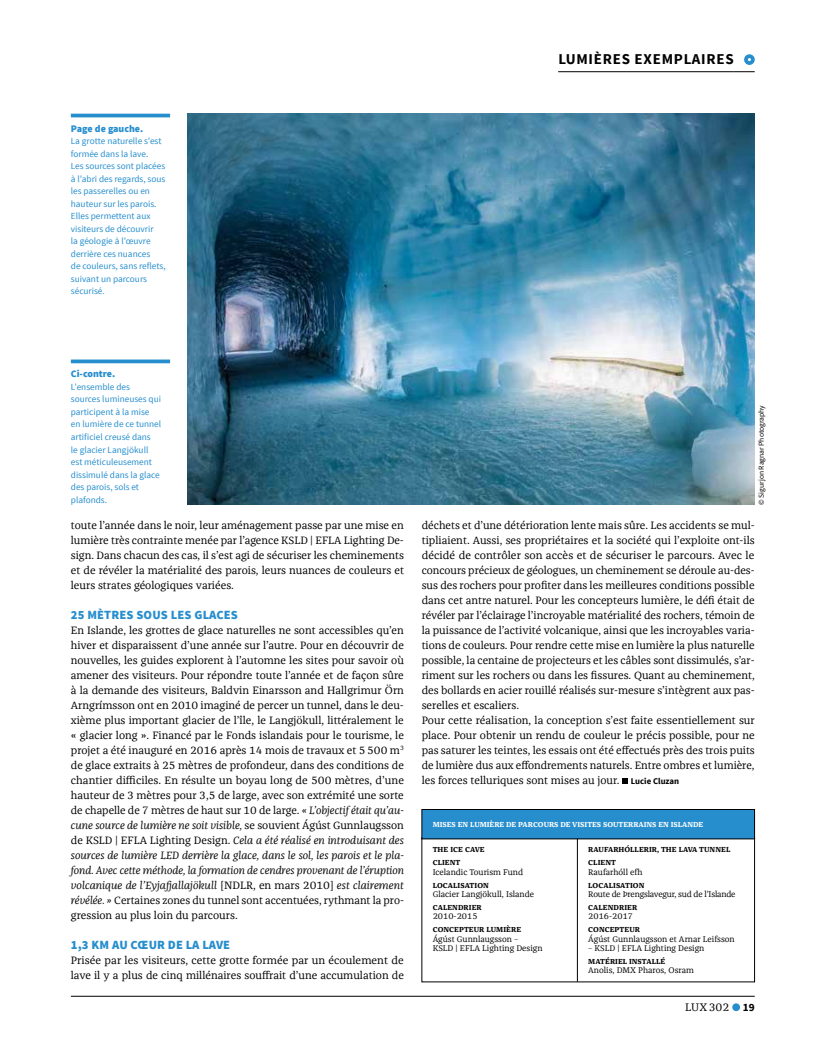
<style>
.page{position:relative;width:815px;height:1053px;background:#fff}
.page>*{position:absolute;margin:0;border:0;box-sizing:border-box;transform-origin:0 0}
.t1{font:700 15px "Source Sans Pro";letter-spacing:.05em;color:#000}
.t2{font:900 12.5px "Source Sans Pro";letter-spacing:.01em;color:#278ece}
.t3{font:11.25px "Franziska Offc";color:#000}
.t4{font:11px/15px "Franziska Offc";color:#000;text-align:justify}
.t5{font:900 10px "Source Sans Pro";color:#278ece}
.t6{font:9.25px/12.5px "Source Sans Pro";color:#278ece}
.t7{font:8.5px/9.4px "Franziska Offc";color:#000}
.t8{font:8.5px "Franziska Offc";letter-spacing:-.02em;color:#000}
.t9{font:700 7.5px/12.9px "Franziska Offc";letter-spacing:.01em;color:#000}
.t10{font:700 7.5px "Franziska Offc";color:#fff}
.t11{font:7.5px "Source Sans Pro";color:#000}
.s1{font-style:italic}
.s2{font-family:"Source Sans Pro";font-weight:700;font-size:8.75px}
.s3{font-family:"Source Sans Pro";font-weight:700}
</style>
<div class="page">
<div style="left:732px;top:1003px;width:8px;height:8px;background:#278ece;border-radius:50%"></div>
<hr style="left:71px;top:995px;width:684px;height:1px;background:#000">
<hr style="left:558px;top:71px;width:176px;height:1px;background:#000">
<svg style="left:733px;top:71px;width:22px;height:1px"></svg>
<div style="left:744px;top:54px;width:11px;height:11px;border:4px solid #278ece;border-radius:50%"></div>
<img style="left:188px;top:113px;width:567px;height:391px">
<hr style="left:71px;top:114px;width:99px;height:3px;background:#278ece">
<svg style="left:622px;top:778px;width:6px;height:6px"></svg>
<svg style="left:71px;top:359px;width:99px;height:4px"></svg>
<div style="left:422px;top:809px;width:333px;height:29px;background:#278ece"></div>
<div style="left:422px;top:809px;width:333px;height:30px;border:1px solid #000"></div>
<hr style="left:577px;top:838px;width:1px;height:143px;background:#000">
<p class="t5" style="left:71px;top:122px;width:74px">Page de gauche.</p>
<p class="t6" style="left:71px;top:135px;width:96px">La grotte naturelle s’est formée dans la lave.<br>Les sources sont placées à l’abri des regards, sous les passerelles ou en hauteur sur les parois.<br>Elles permettent aux visiteurs de découvrir<br>la géologie à l’œuvre derrière ces nuances<br>de couleurs, sans reflets, suivant un parcours sécurisé.</p>
<h1 class="t1" style="left:558px;top:50px;width:177px">LUMIÈRES EXEMPLAIRES</h1>
<p class="t5" style="left:71px;top:367px;width:46px">Ci-contre.</p>
<p class="t6" style="left:71px;top:381px;width:92px">L’ensemble des sources lumineuses qui participent à la mise en lumière de ce tunnel artificiel creusé dans<br>le glacier Langjökull est méticuleusement dissimulé dans la glace des parois, sols et plafonds.</p>
<p class="t4" style="left:71px;top:518px;width:335px">toute l’année dans le noir, leur aménagement passe par une mise en lumière très contrainte menée par l’agence KSLD | EFLA Lighting De&shy;sign. Dans chacun des cas, il s’est agi de sécuriser les cheminements et de révéler la matérialité des parois, leurs nuances de couleurs et leurs strates géologiques variées.</p>
<p class="t2" style="left:71px;top:606px;width:169px">25 MÈTRES SOUS LES GLACES</p>
<p class="t4" style="left:71px;top:623px;width:335px">En Islande, les grottes de glace naturelles ne sont accessibles qu’en hiver et disparaissent d’une année sur l’autre. Pour en découvrir de nouvelles, les guides explorent à l’automne les sites pour savoir où amener des visiteurs. Pour répondre toute l’année et de façon sûre à la demande des visiteurs, Baldvin Einarsson and Hallgrimur Örn Arngrímsson ont en 2010 imaginé de percer un tunnel, dans le deu&shy;xième plus important glacier de l’île, le Langjökull, littéralement le « glacier long ». Financé par le Fonds islandais pour le tourisme, le projet a été inauguré en 2016 après 14 mois de travaux et 5500 m<sup>3 </sup>de glace extraits à 25 mètres de profondeur, dans des conditions de chantier difficiles. En résulte un boyau long de 500 mètres, d’une hauteur de 3 mètres pour 3,5 de large, avec son extrémité une sorte de chapelle de 7 mètres de haut sur 10 de large. <span class="s1">« L’objectif était qu’au&shy;cune source de lumière ne soit visible,</span> se souvient Ágúst Gunnlaugsson de KSLD | EFLA Lighting Design. <span class="s1">Cela a été réalisé en introduisant des sources de lumière LED derrière la glace, dans le sol, les parois et le pla&shy;fond. Avec cette méthode, la formation de cendres provenant de l’éruption volcanique de l’Eyjafjallajökull</span> [NDLR, en mars 2010] <span class="s1">est clairement révélée. »</span> Certaines zones du tunnel sont accentuées, rythmant la pro&shy;gression au plus loin du parcours.</p>
<p class="t2" style="left:71px;top:936px;width:161px">1,3 KM AU CŒUR DE LA LAVE</p>
<p class="t4" style="left:71px;top:953px;width:335px">Prisée par les visiteurs, cette grotte formée par un écoulement de lave il y a plus de cinq millénaires souffrait d’une accumulation de</p>
<p class="t11" style="left:757px;top:504px;width:101px;rotate:-90deg">© Sigurjon Ragnar Photography</p>
<p class="t4" style="left:422px;top:518px;width:335px;text-align:left">déchets et d’une détérioration lente mais sûre. Les accidents se mul&shy;tipliaient. Aussi, ses propriétaires et la société qui l’exploite ont-ils décidé de contrôler son accès et de sécuriser le parcours. Avec le concours précieux de géologues, un cheminement se déroule au-des&shy;sus des rochers pour profiter dans les meilleures conditions possible dans cet antre naturel. Pour les concepteurs lumière, le défi était de révéler par l’éclairage l’incroyable matérialité des rochers, témoin de la puissance de l’activité volcanique, ainsi que les incroyables varia&shy;tions de couleurs. Pour rendre cette mise en lumière la plus naturelle possible, la centaine de projecteurs et les câbles sont dissimulés, s’ar&shy;riment sur les rochers ou dans les fissures. Quant au cheminement, des bollards en acier rouillé réalisés sur-mesure s’intègrent aux pas&shy;serelles et escaliers.<br>Pour cette réalisation, la conception s’est faite essentiellement sur place. Pour obtenir un rendu de couleur le précis possible, pour ne pas saturer les teintes, les essais ont été effectués près des trois puits de lumière dus aux effondrements naturels. Entre ombres et lumière, les forces telluriques sont mises au jour. <span class="s2">Lucie Cluzan</span></p>
<p class="t10" style="left:433px;top:820px;width:272px">MISES EN LUMIÈRE DE PARCOURS DE VISITES SOUTERRAINS EN ISLANDE</p>
<p class="t9" style="left:588px;top:843px;width:144px">RAUFARHÓLLERIR, THE LAVA TUNNEL<br>CLIENT</p>
<p class="t7" style="left:588px;top:867px;width:56px">Raufarhóll efh</p>
<p class="t9" style="left:588px;top:878px;width:58px">LOCALISATION</p>
<p class="t8" style="left:588px;top:889px;width:149px">Route de Þrengslavegur, sud de l’Islande</p>
<p class="t9" style="left:588px;top:901px;width:50px">CALENDRIER</p>
<p class="t7" style="left:588px;top:911px;width:46px">2016-2017</p>
<p class="t9" style="left:588px;top:923px;width:53px">CONCEPTEUR</p>
<p class="t7" style="left:588px;top:934px;width:148px">Ágúst Gunnlaugsson et Arnar Leifsson</p>
<p class="t7" style="left:588px;top:943px;width:118px">– KSLD | EFLA Lighting Design</p>
<p class="t9" style="left:588px;top:954px;width:78px">MATÉRIEL INSTALLÉ</p>
<p class="t7" style="left:588px;top:965px;width:107px">Anolis, DMX Pharos, Osram</p>
<p class="t9" style="left:433px;top:843px;width:54px">THE ICE CAVE<br>CLIENT</p>
<p class="t7" style="left:433px;top:867px;width:92px">Icelandic Tourism Fund</p>
<p class="t9" style="left:433px;top:878px;width:58px">LOCALISATION</p>
<p class="t7" style="left:433px;top:889px;width:103px">Glacier Langjökull, Islande</p>
<p class="t9" style="left:433px;top:901px;width:50px">CALENDRIER</p>
<p class="t7" style="left:433px;top:911px;width:46px">2010-2015</p>
<p class="t9" style="left:433px;top:923px;width:90px">CONCEPTEUR LUMIÈRE</p>
<p class="t7" style="left:433px;top:934px;width:111px">Ágúst Gunnlaugsson –<br>KSLD | EFLA Lighting Design</p>
<p class="t3" style="left:685px;top:1000px;width:71px">LUX302 <span class="s3">19</span></p>
</div>
